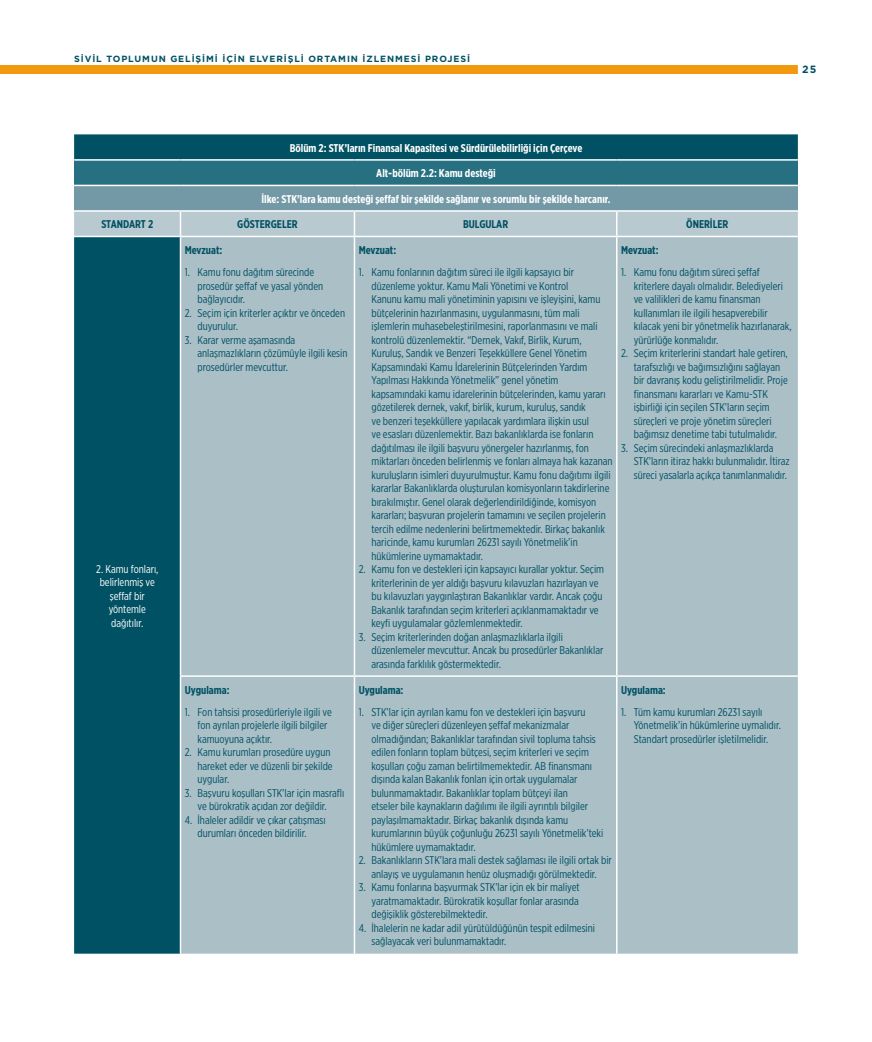
<style>
.page{position:relative;width:872px;height:1042px;background:#fff}
.page>*{position:absolute;margin:0;border:0;box-sizing:border-box;transform-origin:0 0}
.t1{font:11.25px/13.5px "Gotham X Narrow";color:#005163}
.t2{font:700 11.25px "Gotham X Narrow";color:#fff}
.t3{font:700 11.25px "Gotham X Narrow";color:#005163}
.t4{font:11.25px/13.5px "Gotham X Narrow";color:#fff;text-align:center}
.t5{font:700 10.5px "Gotham";color:#005163}
.t6{font:700 9px "Gotham";letter-spacing:.1em;color:#005163}
</style>
<div class="page">
<div style="left:0;top:65px;width:798px;height:9px;background:#f39910"></div>
<div style="left:74px;top:134px;width:724px;height:819px;background:#005163"></div>
<div style="left:74px;top:160px;width:724px;height:25px;background:#267081"></div>
<div style="left:74px;top:185px;width:724px;height:26px;background:#7499a6"></div>
<div style="left:181px;top:237px;width:617px;height:716px;background:#abbfc7"></div>
<hr style="left:74px;top:159px;width:106px;height:2px;background:#fff">
<hr style="left:180px;top:159px;width:174px;height:2px;background:#fff">
<hr style="left:354px;top:159px;width:263px;height:2px;background:#fff">
<hr style="left:617px;top:159px;width:181px;height:2px;background:#fff">
<hr style="left:74px;top:185px;width:106px;height:1px;background:#fff">
<hr style="left:180px;top:185px;width:174px;height:1px;background:#fff">
<hr style="left:354px;top:185px;width:263px;height:1px;background:#fff">
<hr style="left:617px;top:185px;width:181px;height:1px;background:#fff">
<hr style="left:74px;top:210px;width:106px;height:2px;background:#fff">
<hr style="left:180px;top:210px;width:174px;height:2px;background:#fff">
<hr style="left:354px;top:210px;width:263px;height:2px;background:#fff">
<hr style="left:617px;top:210px;width:181px;height:2px;background:#fff">
<svg style="left:74px;top:211px;width:724px;height:25px;background:#bccbd2"></svg>
<hr style="left:74px;top:236px;width:106px;height:1px;background:#fff">
<hr style="left:180px;top:236px;width:174px;height:1px;background:#fff">
<hr style="left:180px;top:237px;width:1px;height:438px;background:#fff">
<hr style="left:354px;top:236px;width:263px;height:1px;background:#fff">
<hr style="left:354px;top:237px;width:1px;height:438px;background:#fff">
<hr style="left:617px;top:236px;width:181px;height:1px;background:#fff">
<hr style="left:616px;top:237px;width:1px;height:438px;background:#fff">
<hr style="left:180px;top:675px;width:174px;height:2px;background:#fff">
<hr style="left:180px;top:677px;width:1px;height:276px;background:#fff">
<hr style="left:354px;top:675px;width:263px;height:2px;background:#fff">
<hr style="left:354px;top:677px;width:1px;height:276px;background:#fff">
<hr style="left:617px;top:675px;width:181px;height:2px;background:#fff">
<hr style="left:616px;top:677px;width:1px;height:276px;background:#fff">
<p class="t6" style="left:74px;top:52px;width:397px">SIVIL TOPLUMUN GELIŞIMI IÇIN ELVERIŞLI ORTAMIN İZLENMESI PROJESI</p>
<p class="t5" style="left:802px;top:62px;width:16px">25</p>
<p class="t2" style="left:290px;top:141px;width:294px">Bölüm 2: STK’ların Finansal Kapasitesi ve Sürdürülebilirliği için Çerçeve</p>
<p class="t2" style="left:376px;top:166px;width:121px">Alt-bölüm 2.2: Kamu desteği</p>
<p class="t2" style="left:261px;top:192px;width:350px">İlke: STK’lara kamu desteği şeffaf bir şekilde sağlanır ve sorumlu bir şekilde harcanır.</p>
<p class="t3" style="left:101px;top:217px;width:53px">STANDART 2</p>
<p class="t3" style="left:237px;top:217px;width:62px">GÖSTERGELER</p>
<p class="t3" style="left:463px;top:217px;width:47px">BULGULAR</p>
<p class="t3" style="left:686px;top:217px;width:44px">ÖNERİLER</p>
<p class="t4" style="left:96px;top:562px;width:64px">2. Kamu fonları, belirlenmiş ve şeffaf bir yöntemle dağıtılır.</p>
<p class="t3" style="left:185px;top:243px;width:39px">Mevzuat:</p>
<p class="t1" style="left:197px;top:265px;width:127px;text-indent:-13px">1. Kamu fonu dağıtım sürecinde prosedür şeffaf ve yasal yönden bağlayıcıdır.</p>
<p class="t1" style="left:197px;top:306px;width:149px;text-indent:-13px">2. Seçim için kriterler açıktır ve önceden duyurulur.</p>
<p class="t1" style="left:197px;top:333px;width:151px;text-indent:-13px">3. Karar verme aşamasında anlaşmazlıkların çözümüyle ilgili kesin prosedürler mevcuttur.</p>
<p class="t3" style="left:185px;top:683px;width:46px">Uygulama:</p>
<p class="t1" style="left:197px;top:705px;width:136px;text-indent:-13px">1. Fon tahsisi prosedürleriyle ilgili ve fon ayrılan projelerle ilgili bilgiler kamuoyuna açıktır.</p>
<p class="t1" style="left:197px;top:745px;width:137px;text-indent:-13px">2. Kamu kurumları prosedüre uygun hareket eder ve düzenli bir şekilde uygular.</p>
<p class="t1" style="left:185px;top:786px;width:161px;text-align:center">3. Başvuru koşulları STK’lar için masraflı ve bürokratik açıdan zor değildir.</p>
<p class="t1" style="left:185px;top:813px;width:142px;text-align:center">4. İhaleler adildir ve çıkar çatışması durumları önceden bildirilir.</p>
<p class="t3" style="left:359px;top:243px;width:39px">Mevzuat:</p>
<p class="t1" style="left:371px;top:265px;width:242px;text-indent:-13px">1. Kamu fonlarının dağıtım süreci ile ilgili kapsayıcı bir düzenleme yoktur. Kamu Mali Yönetimi ve Kontrol<br>Kanunu kamu mali yönetiminin yapısını ve işleyişini, kamu bütçelerinin hazırlanmasını, uygulanmasını, tüm mali işlemlerin muhasebeleştirilmesini, raporlanmasını ve mali kontrolü düzenlemektir. “Dernek, Vakıf, Birlik, Kurum, Kuruluş, Sandık ve Benzeri Teşekküllere Genel Yönetim Kapsamındaki Kamu İdarelerinin Bütçelerinden Yardım Yapılması Hakkında Yönetmelik” genel yönetim kapsamındaki kamu idarelerinin bütçelerinden, kamu yararı gözetilerek dernek, vakıf, birlik, kurum, kuruluş, sandık<br>ve benzeri teşekküllere yapılacak yardımlara ilişkin usul<br>ve esasları düzenlemektir. Bazı bakanlıklarda ise fonların dağıtılması ile ilgili başvuru yönergeler hazırlanmış, fon miktarları önceden belirlenmiş ve fonları almaya hak kazanan kuruluşların isimleri duyurulmuştur. Kamu fonu dağıtımı ilgili kararlar Bakanlıklarda oluşturulan komisyonların takdirlerine bırakılmıştır. Genel olarak değerlendirildiğinde, komisyon kararları; başvuran projelerin tamamını ve seçilen projelerin tercih edilme nedenlerini belirtmemektedir. Birkaç bakanlık haricinde, kamu kurumları 26231 sayılı Yönetmelik’in hükümlerine uymamaktadır.</p>
<p class="t1" style="left:371px;top:562px;width:234px;text-indent:-13px">2. Kamu fon ve destekleri için kapsayıcı kurallar yoktur. Seçim kriterlerinin de yer aldığı başvuru kılavuzları hazırlayan ve bu kılavuzları yaygınlaştıran Bakanlıklar vardır. Ancak çoğu Bakanlık tarafından seçim kriterleri açıklanmamaktadır ve keyfi uygulamalar gözlemlenmektedir.</p>
<p class="t1" style="left:371px;top:630px;width:233px;text-indent:-13px">3. Seçim kriterlerinden doğan anlaşmazlıklarla ilgili düzenlemeler mevcuttur. Ancak bu prosedürler Bakanlıklar arasında farklılık göstermektedir.</p>
<p class="t3" style="left:359px;top:683px;width:46px">Uygulama:</p>
<p class="t1" style="left:371px;top:705px;width:233px;text-indent:-13px">1. STK’lar için ayrılan kamu fon ve destekleri için başvuru<br>ve diğer süreçleri düzenleyen şeffaf mekanizmalar olmadığından; Bakanlıklar tarafından sivil topluma tahsis edilen fonların toplam bütçesi, seçim kriterleri ve seçim koşulları çoğu zaman belirtilmemektedir. AB finansmanı dışında kalan Bakanlık fonları için ortak uygulamalar bulunmamaktadır. Bakanlıklar toplam bütçeyi ilan<br>etseler bile kaynakların dağılımı ile ilgili ayrıntılı bilgiler paylaşılmamaktadır. Birkaç bakanlık dışında kamu kurumlarının büyük çoğunluğu 26231 sayılı Yönetmelik’teki hükümlere uymamaktadır.</p>
<p class="t1" style="left:359px;top:853px;width:255px;text-align:center">2. Bakanlıkların STK’lara mali destek sağlaması ile ilgili ortak bir anlayış ve uygulamanın henüz oluşmadığı görülmektedir.</p>
<p class="t1" style="left:371px;top:880px;width:210px;text-align:justify;text-indent:-13px">3. Kamu fonlarına başvurmak STK’lar için ek bir maliyet yaratmamaktadır. Bürokratik koşullar fonlar arasında değişiklik gösterebilmektedir.</p>
<p class="t1" style="left:371px;top:921px;width:225px;text-indent:-13px">4. İhalelerin ne kadar adil yürütüldüğünün tespit edilmesini sağlayacak veri bulunmamaktadır.</p>
<p class="t3" style="left:621px;top:243px;width:39px">Mevzuat:</p>
<p class="t1" style="left:634px;top:265px;width:159px;text-indent:-13px">1. Kamu fonu dağıtım süreci şeffaf kriterlere dayalı olmalıdır. Belediyeleri ve valilikleri de kamu finansman kullanımları ile ilgili hesapverebilir kılacak yeni bir yönetmelik hazırlanarak, yürürlüğe konmalıdır.</p>
<p class="t1" style="left:634px;top:346px;width:155px;text-indent:-13px">2. Seçim kriterlerini standart hale getiren, tarafsızlığı ve bağımsızlığını sağlayan bir davranış kodu geliştirilmelidir. Proje finansmanı kararları ve Kamu-STK işbirliği için seçilen STK’ların seçim süreçleri ve proje yönetim süreçleri bağımsız denetime tabi tutulmalıdır.</p>
<p class="t1" style="left:634px;top:441px;width:157px;text-indent:-13px">3. Seçim sürecindeki anlaşmazlıklarda<br>STK’ların itiraz hakkı bulunmalıdır. İtiraz süreci yasalarla açıkça tanımlanmalıdır.</p>
<p class="t3" style="left:621px;top:683px;width:46px">Uygulama:</p>
<p class="t1" style="left:634px;top:705px;width:149px;text-indent:-13px">1. Tüm kamu kurumları 26231 sayılı<br>Yönetmelik’in hükümlerine uymalıdır.<br>Standart prosedürler işletilmelidir.</p>
</div>
